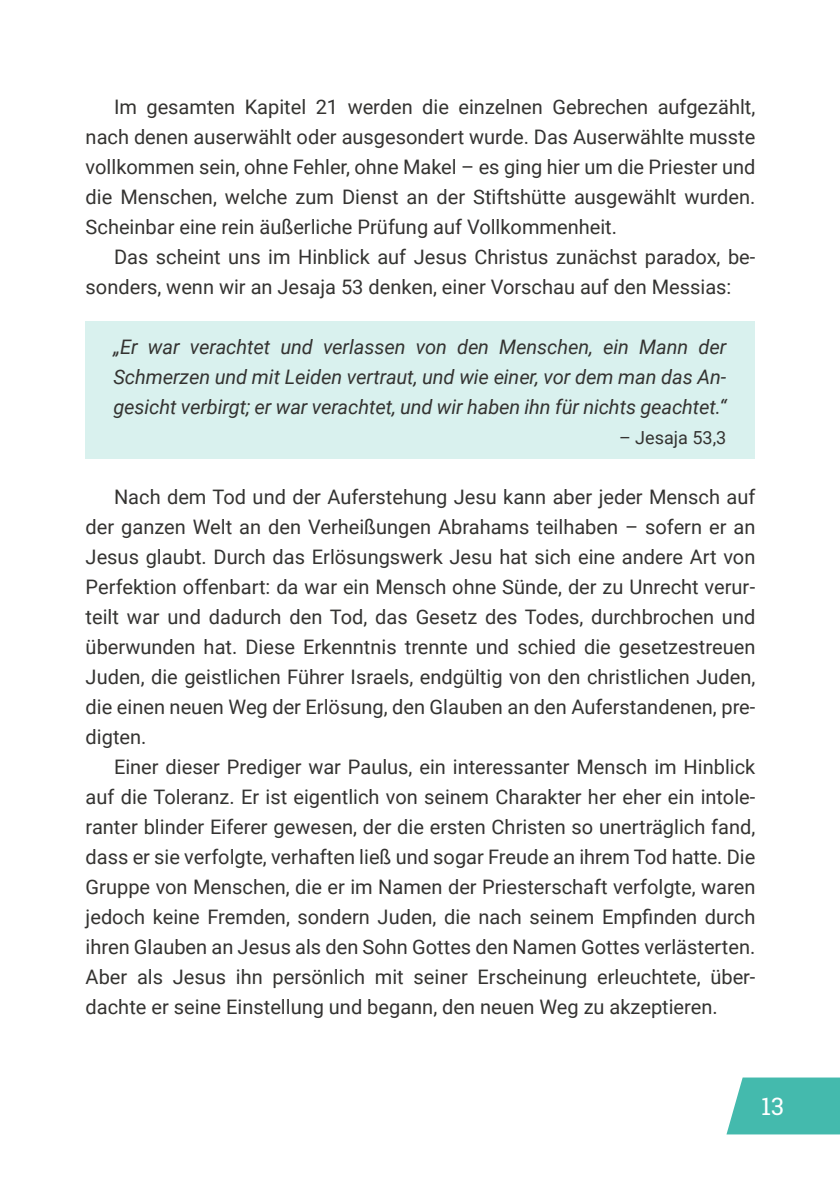
<style>
.page{position:relative;width:840px;height:1191px;background:#fff}
.page>*{position:absolute;margin:0;border:0;box-sizing:border-box;transform-origin:0 0}
.t1{font:24px "Roboto Slab";color:#fff}
.t2{font:20px/30px "Roboto";color:#343331;text-align:justify}
.t3{font:italic 20px/30px "Roboto";letter-spacing:-.005em;color:#343331;text-align:justify}
.t4{font:18px "Roboto";color:#343331}
</style>
<div class="page">
<svg style="left:726px;top:1077px;width:113px;height:57px;background:#53bfb3"></svg>
<div style="left:85px;top:321px;width:669px;height:137px;background:#d9f1ee"></div>
<p class="t2" style="left:86px;top:94px;width:670px;text-indent:28px">Im gesamten Kapitel 21 werden die einzelnen Gebrechen aufgezählt, nach denen auserwählt oder ausgesondert wurde. Das Auserwählte musste vollkommen sein, ohne Fehler, ohne Makel – es ging hier um die Priester und die Menschen, welche zum Dienst an der Stiftshütte ausgewählt wurden.<br>Scheinbar eine rein äußerliche Prüfung auf Vollkommenheit.</p>
<p class="t2" style="left:86px;top:244px;width:670px;text-indent:28px">Das scheint uns im Hinblick auf Jesus Christus zunächst paradox, be‐ sonders, wenn wir an Jesaja 53 denken, einer Vorschau auf den Messias:</p>
<p class="t3" style="left:113px;top:334px;width:614px">„Er war verachtet und verlassen von den Menschen, ein Mann der Schmerzen und mit Leiden vertraut, und wie einer, vor dem man das An‐ gesicht verbirgt; er war verachtet, und wir haben ihn für nichts geachtet.“</p>
<p class="t4" style="left:618px;top:431px;width:109px">– Jesaja 53,3</p>
<p class="t2" style="left:86px;top:484px;width:671px;text-indent:28px">Nach dem Tod und der Auferstehung Jesu kann aber jeder Mensch auf der ganzen Welt an den Verheißungen Abrahams teilhaben – sofern er an Jesus glaubt. Durch das Erlösungswerk Jesu hat sich eine andere Art von Perfektion offenbart: da war ein Mensch ohne Sünde, der zu Unrecht verur‐ teilt war und dadurch den Tod, das Gesetz des Todes, durchbrochen und überwunden hat. Diese Erkenntnis trennte und schied die gesetzestreuen Juden, die geistlichen Führer Israels, endgültig von den christlichen Juden, die einen neuen Weg der Erlösung, den Glauben an den Auferstandenen, pre‐ digten.</p>
<p class="t2" style="left:86px;top:754px;width:670px;text-indent:28px">Einer dieser Prediger war Paulus, ein interessanter Mensch im Hinblick auf die Toleranz. Er ist eigentlich von seinem Charakter her eher ein intole‐ ranter blinder Eiferer gewesen, der die ersten Christen so unerträglich fand, dass er sie verfolgte, verhaften ließ und sogar Freude an ihrem Tod hatte. Die Gruppe von Menschen, die er im Namen der Priesterschaft verfolgte, waren jedoch keine Fremden, sondern Juden, die nach seinem Empfinden durch ihren Glauben an Jesus als den Sohn Gottes den Namen Gottes verlästerten.<br>Aber als Jesus ihn persönlich mit seiner Erscheinung erleuchtete, über‐ dachte er seine Einstellung und begann, den neuen Weg zu akzeptieren.</p>
<p class="t1" style="left:760px;top:1089px;width:24px">13</p>
</div>
